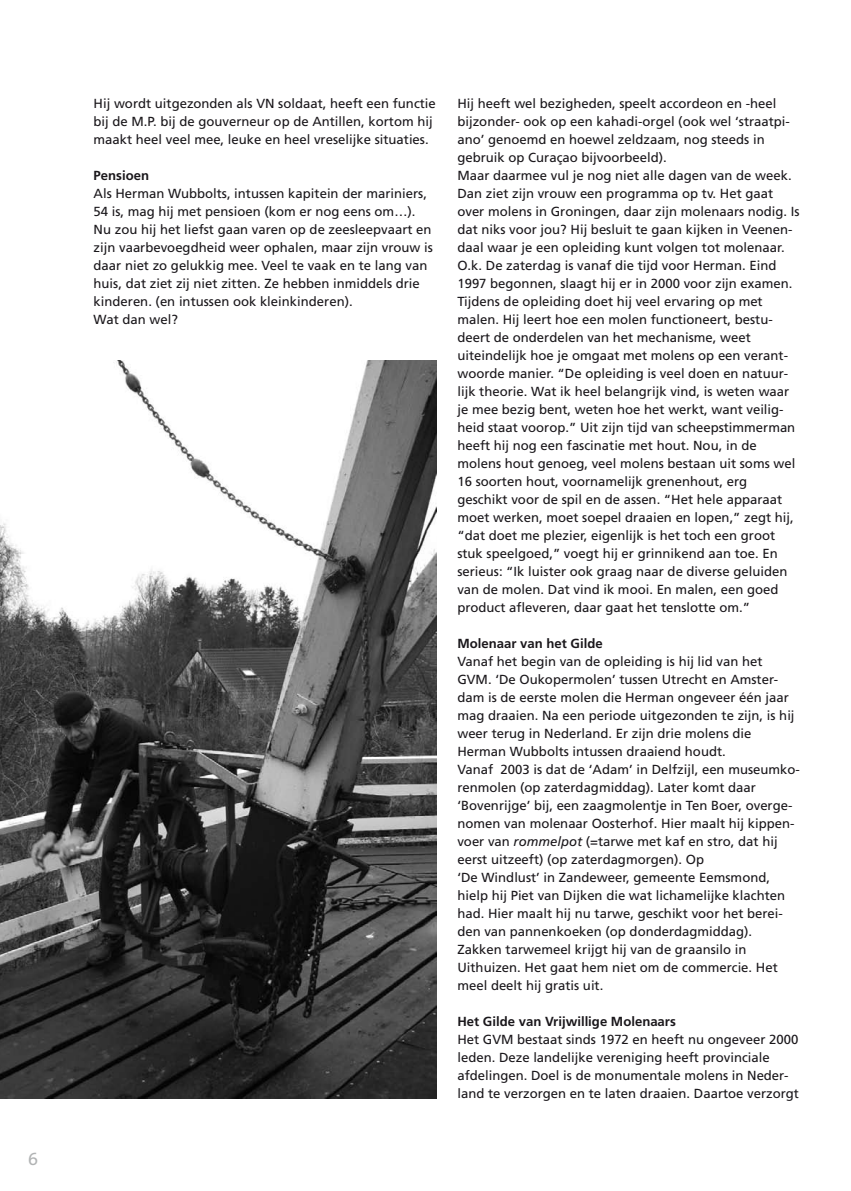
<style>
.page{position:relative;width:851px;height:1191px;background:#fff}
.page>*{position:absolute;margin:0;border:0;box-sizing:border-box;transform-origin:0 0}
.t1{font:18px "The Mix Caps";color:#b1b3b4}
.t2{font:13.2px/18px "Frutiger LT Std";color:#1a171b}
.t3{font:700 13.2px "Frutiger LT Std";color:#1a171b}
.s1{font-style:italic}
</style>
<div class="page">
<img style="left:0;top:360px;width:436px;height:738px">
<h1 class="t1" style="left:28px;top:1143px;width:12px">6</h1>
<p class="t2" style="left:94px;top:94px;width:344px">Hij wordt uitgezonden als VN soldaat, heeft een functie bij de M.P. bij de gouverneur op de Antillen, kortom hij maakt heel veel mee, leuke en heel vreselijke situaties.</p>
<p class="t3" style="left:94px;top:168px;width:57px">Pensioen</p>
<p class="t2" style="left:94px;top:184px;width:341px">Als Herman Wubbolts, intussen kapitein der mariniers, 54 is, mag hij met pensioen (kom er nog eens om…).<br>Nu zou hij het liefst gaan varen op de zeesleepvaart en zijn vaarbevoegdheid weer ophalen, maar zijn vrouw is daar niet zo gelukkig mee. Veel te vaak en te lang van huis, dat ziet zij niet zitten. Ze hebben inmiddels drie kinderen. (en intussen ook kleinkinderen).<br>Wat dan wel?</p>
<p class="t2" style="left:457px;top:94px;width:344px">Hij heeft wel bezigheden, speelt accordeon en -heel bijzonder- ook op een kahadi-orgel (ook wel ‘straatpi&shy;ano’ genoemd en hoewel zeldzaam, nog steeds in gebruik op Curaçao bijvoorbeeld).<br>Maar daarmee vul je nog niet alle dagen van de week.<br>Dan ziet zijn vrouw een programma op tv. Het gaat over molens in Groningen, daar zijn molenaars nodig. Is dat niks voor jou? Hij besluit te gaan kijken in Veenen&shy;daal waar je een opleiding kunt volgen tot molenaar.<br>O.k. De zaterdag is vanaf die tijd voor Herman. Eind 1997 begonnen, slaagt hij er in 2000 voor zijn examen.<br>Tijdens de opleiding doet hij veel ervaring op met malen. Hij leert hoe een molen functioneert, bestu&shy;deert de onderdelen van het mechanisme, weet uiteindelijk hoe je omgaat met molens op een verant&shy;woorde manier. “De opleiding is veel doen en natuur&shy;lijk theorie. Wat ik heel belangrijk vind, is weten waar je mee bezig bent, weten hoe het werkt, want veilig&shy;heid staat voorop.” Uit zijn tijd van scheepstimmerman heeft hij nog een fascinatie met hout. Nou, in de molens hout genoeg, veel molens bestaan uit soms wel 16 soorten hout, voornamelijk grenenhout, erg geschikt voor de spil en de assen. “Het hele apparaat moet werken, moet soepel draaien en lopen,” zegt hij, “dat doet me plezier, eigenlijk is het toch een groot stuk speelgoed,” voegt hij er grinnikend aan toe. En serieus: “Ik luister ook graag naar de diverse geluiden van de molen. Dat vind ik mooi. En malen, een goed product afleveren, daar gaat het tenslotte om.”</p>
<p class="t3" style="left:457px;top:635px;width:147px">Molenaar van het Gilde</p>
<p class="t2" style="left:457px;top:652px;width:344px">Vanaf het begin van de opleiding is hij lid van het GVM. ‘De Oukopermolen’ tussen Utrecht en Amster&shy;dam is de eerste molen die Herman ongeveer één jaar mag draaien. Na een periode uitgezonden te zijn, is hij weer terug in Nederland. Er zijn drie molens die Herman Wubbolts intussen draaiend houdt.<br>Vanaf 2003 is dat de ‘Adam’ in Delfzijl, een museumko&shy;renmolen (op zaterdagmiddag). Later komt daar ‘Bovenrijge’ bij, een zaagmolentje in Ten Boer, overge&shy;nomen van molenaar Oosterhof. Hier maalt hij kippen&shy;voer van <span class="s1">rommelpot</span> (=tarwe met kaf en stro, dat hij eerst uitzeeft) (op zaterdagmorgen). Op<br>‘De Windlust’ in Zandeweer, gemeente Eemsmond, hielp hij Piet van Dijken die wat lichamelijke klachten had. Hier maalt hij nu tarwe, geschikt voor het berei&shy;den van pannenkoeken (op donderdagmiddag).<br>Zakken tarwemeel krijgt hij van de graansilo in Uithuizen. Het gaat hem niet om de commercie. Het meel deelt hij gratis uit.</p>
<p class="t3" style="left:457px;top:1013px;width:220px">Het Gilde van Vrijwillige Molenaars</p>
<p class="t2" style="left:457px;top:1030px;width:343px">Het GVM bestaat sinds 1972 en heeft nu ongeveer 2000 leden. Deze landelijke vereniging heeft provinciale afdelingen. Doel is de monumentale molens in Neder&shy;land te verzorgen en te laten draaien. Daartoe verzorgt</p>
</div>
